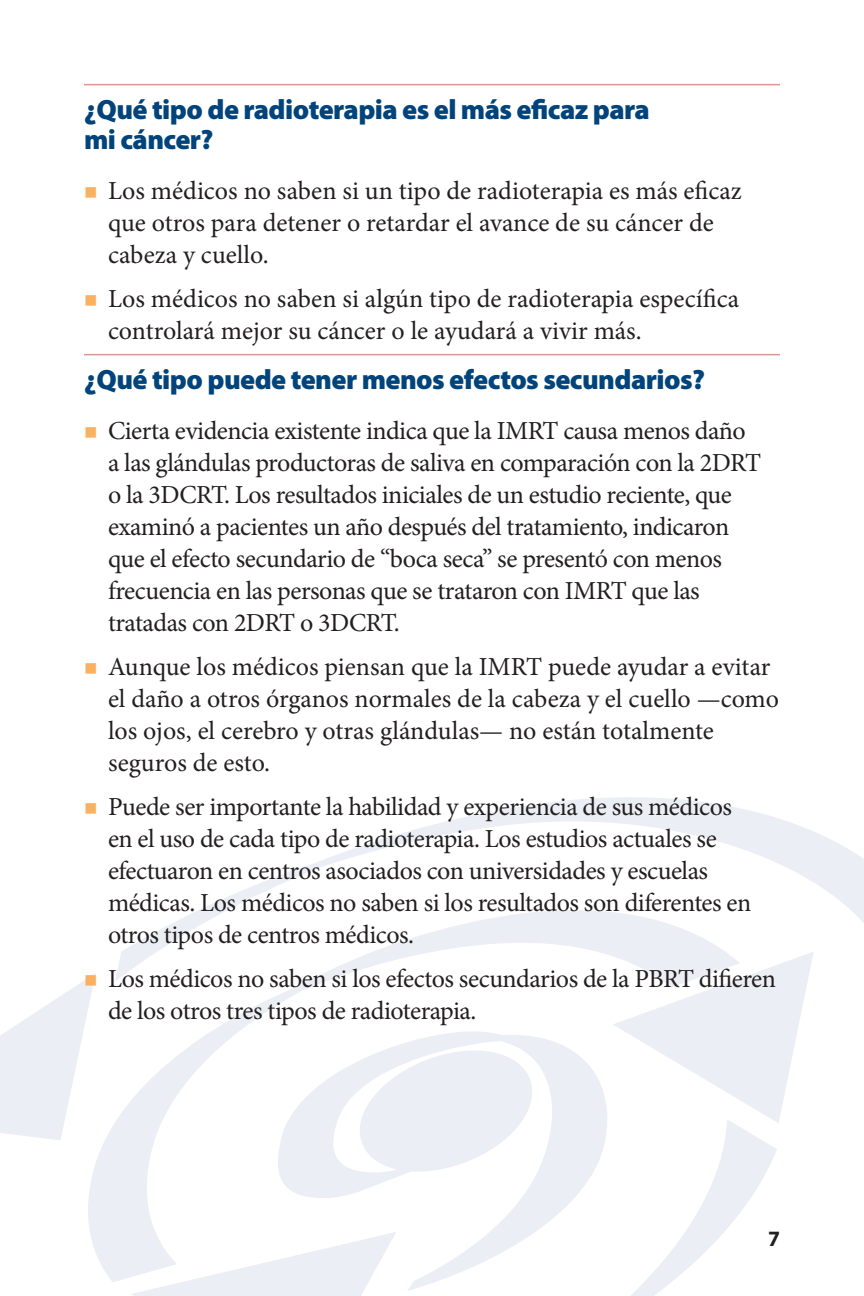
<style>
.page{position:relative;width:864px;height:1296px;background:#fff}
.page>*{position:absolute;margin:0;border:0;box-sizing:border-box;transform-origin:0 0}
.subhead-one{font:900 28px/30px "Myriad Pro";letter-spacing:-.02em;color:#00447b}
.bullet__yellow{font:26px/32px "Minion Pro";letter-spacing:-.02em;color:#231f20}
.bullet__yellow-2{font:26px/32px "Minion Pro";color:#231f20}
.t1{font:700 22px "Myriad Pro";color:#231f20}
</style>
<div class="page">
<svg style="left:740px;top:982px;width:67px;height:141px"></svg>
<svg style="left:118px;top:982px;width:622px;height:137px"></svg>
<svg style="left:115px;top:797px;width:749px;height:185px"></svg>
<svg style="left:88px;top:1119px;width:689px;height:177px"></svg>
<svg style="left:275px;top:1030px;width:332px;height:261px"></svg>
<svg style="left:130px;top:1232px;width:266px;height:64px"></svg>
<hr style="left:84px;top:84px;width:696px;height:1px;background:#d99692">
<hr style="left:84px;top:354px;width:696px;height:1px;background:#d99692">
<svg style="left:0;top:973px;width:96px;height:167px"></svg>
<p class="subhead-one" style="left:84px;top:94px;width:567px">¿Qué tipo de radioterapia es el más eficaz para mi cáncer?</p>
<p class="bullet__yellow-2" style="left:108px;top:175px;width:635px">Los médicos no saben si un tipo de radioterapia es más eficaz que otros para detener o retardar el avance de su cáncer de cabeza y cuello.</p>
<p class="bullet__yellow-2" style="left:108px;top:283px;width:633px">Los médicos no saben si algún tipo de radioterapia específica controlará mejor su cáncer o le ayudará a vivir más.</p>
<p class="subhead-one" style="left:84px;top:364px;width:623px">¿Qué tipo puede tener menos efectos secundarios?</p>
<p class="bullet__yellow" style="left:108px;top:415px;width:655px">Cierta evidencia existente indica que la IMRT causa menos daño a las glándulas productoras de saliva en comparación con la 2DRT o la 3DCRT. Los resultados iniciales de un estudio reciente, que examinó a pacientes un año después del tratamiento, indicaron que el efecto secundario de “boca seca” se presentó con menos frecuencia en las personas que se trataron con IMRT que las tratadas con 2DRT o 3DCRT.</p>
<p class="bullet__yellow-2" style="left:108px;top:651px;width:673px">Aunque los médicos piensan que la IMRT puede ayudar a evitar el daño a otros órganos normales de la cabeza y el cuello —como los ojos, el cerebro y otras glándulas— no están totalmente seguros de esto.</p>
<p class="bullet__yellow" style="left:108px;top:791px;width:645px">Puede ser importante la habilidad y experiencia de sus médicos en el uso de cada tipo de radioterapia. Los estudios actuales se efectuaron en centros asociados con universidades y escuelas médicas. Los médicos no saben si los resultados son diferentes en otros tipos de centros médicos.</p>
<p class="bullet__yellow" style="left:108px;top:963px;width:670px">Los médicos no saben si los efectos secundarios de la PBRT difieren de los otros tres tipos de radioterapia.</p>
<p class="t1" style="left:768px;top:1224px;width:13px">7</p>
</div>
